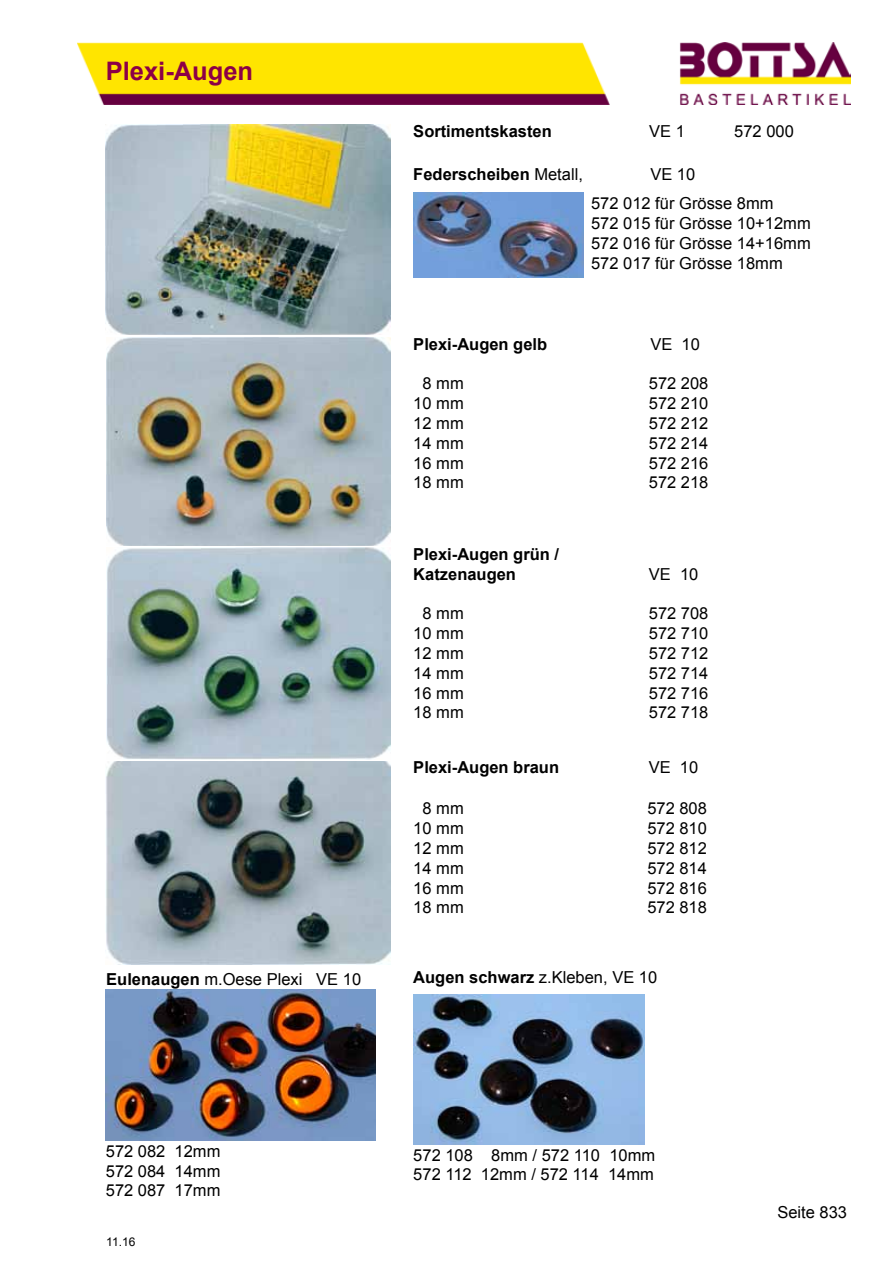
<style>
.page{position:relative;width:893px;height:1263px;background:#fff}
.page>*{position:absolute;margin:0;border:0;box-sizing:border-box;transform-origin:0 0}
.t1{font:700 25.5px "Arial";color:#8c0047}
.Artikeltext{font:16.5px "Arial";color:#000}
.Artikeltext-2{font:700 16.5px "Arial";color:#000}
.t2{font:12px "Arial";color:#000}
.s1{font-weight:700}
.s2{font-weight:400}
</style>
<div class="page">
<img style="left:106px;top:125px;width:284px;height:210px">
<img style="left:106px;top:338px;width:285px;height:208px">
<img style="left:106px;top:548px;width:285px;height:211px">
<img style="left:106px;top:761px;width:284px;height:204px">
<img style="left:413px;top:192px;width:170px;height:86px">
<img style="left:106px;top:990px;width:269px;height:150px">
<img style="left:413px;top:994px;width:232px;height:150px">
<img style="left:78px;top:43px;width:772px;height:61px">
<p class="t1" style="left:106px;top:54px;width:149px">Plexi-Augen</p>
<p class="Artikeltext" style="left:106px;top:969px;width:256px"><span class="s1">Eulenaugen</span> m.Oese Plexi VE 10</p>
<p class="Artikeltext-2" style="left:413px;top:120px;width:140px">Sortimentskasten</p>
<p class="Artikeltext" style="left:649px;top:120px;width:37px">VE 1</p>
<p class="Artikeltext" style="left:734px;top:120px;width:61px">572 000</p>
<p class="Artikeltext-2" style="left:413px;top:163px;width:171px">Federscheiben <span class="s2">Metall,</span></p>
<p class="Artikeltext" style="left:650px;top:163px;width:46px">VE 10</p>
<p class="Artikeltext" style="left:591px;top:193px;width:184px">572 012 für Grösse 8mm</p>
<p class="Artikeltext" style="left:591px;top:213px;width:221px">572 015 für Grösse 10+12mm</p>
<p class="Artikeltext" style="left:591px;top:232px;width:221px">572 016 für Grösse 14+16mm</p>
<p class="Artikeltext" style="left:591px;top:252px;width:193px">572 017 für Grösse 18mm</p>
<p class="Artikeltext-2" style="left:413px;top:333px;width:135px">Plexi-Augen gelb</p>
<p class="Artikeltext" style="left:650px;top:333px;width:51px">VE 10</p>
<p class="Artikeltext" style="left:422px;top:373px;width:43px">8 mm</p>
<p class="Artikeltext" style="left:649px;top:373px;width:61px">572 208</p>
<p class="Artikeltext" style="left:413px;top:393px;width:52px">10 mm</p>
<p class="Artikeltext" style="left:649px;top:393px;width:61px">572 210</p>
<p class="Artikeltext" style="left:413px;top:412px;width:52px">12 mm</p>
<p class="Artikeltext" style="left:649px;top:412px;width:61px">572 212</p>
<p class="Artikeltext" style="left:413px;top:432px;width:52px">14 mm</p>
<p class="Artikeltext" style="left:649px;top:432px;width:61px">572 214</p>
<p class="Artikeltext" style="left:413px;top:452px;width:52px">16 mm</p>
<p class="Artikeltext" style="left:649px;top:452px;width:61px">572 216</p>
<p class="Artikeltext" style="left:413px;top:472px;width:52px">18 mm</p>
<p class="Artikeltext" style="left:649px;top:472px;width:61px">572 218</p>
<p class="Artikeltext-2" style="left:413px;top:543px;width:147px">Plexi-Augen grün /</p>
<p class="Artikeltext-2" style="left:413px;top:563px;width:104px">Katzenaugen</p>
<p class="Artikeltext" style="left:649px;top:563px;width:51px">VE 10</p>
<p class="Artikeltext" style="left:422px;top:603px;width:43px">8 mm</p>
<p class="Artikeltext" style="left:649px;top:603px;width:61px">572 708</p>
<p class="Artikeltext" style="left:413px;top:622px;width:52px">10 mm</p>
<p class="Artikeltext" style="left:649px;top:622px;width:61px">572 710</p>
<p class="Artikeltext" style="left:413px;top:642px;width:52px">12 mm</p>
<p class="Artikeltext" style="left:649px;top:642px;width:61px">572 712</p>
<p class="Artikeltext" style="left:413px;top:662px;width:52px">14 mm</p>
<p class="Artikeltext" style="left:649px;top:662px;width:61px">572 714</p>
<p class="Artikeltext" style="left:413px;top:682px;width:52px">16 mm</p>
<p class="Artikeltext" style="left:649px;top:682px;width:61px">572 716</p>
<p class="Artikeltext" style="left:413px;top:702px;width:52px">18 mm</p>
<p class="Artikeltext" style="left:649px;top:702px;width:61px">572 718</p>
<p class="Artikeltext-2" style="left:413px;top:756px;width:147px">Plexi-Augen braun</p>
<p class="Artikeltext" style="left:649px;top:756px;width:51px">VE 10</p>
<p class="Artikeltext" style="left:422px;top:798px;width:43px">8 mm</p>
<p class="Artikeltext" style="left:647px;top:798px;width:61px">572 808</p>
<p class="Artikeltext" style="left:413px;top:818px;width:52px">10 mm</p>
<p class="Artikeltext" style="left:647px;top:818px;width:61px">572 810</p>
<p class="Artikeltext" style="left:413px;top:837px;width:52px">12 mm</p>
<p class="Artikeltext" style="left:647px;top:837px;width:61px">572 812</p>
<p class="Artikeltext" style="left:413px;top:857px;width:52px">14 mm</p>
<p class="Artikeltext" style="left:647px;top:857px;width:61px">572 814</p>
<p class="Artikeltext" style="left:413px;top:877px;width:52px">16 mm</p>
<p class="Artikeltext" style="left:647px;top:877px;width:61px">572 816</p>
<p class="Artikeltext" style="left:413px;top:897px;width:52px">18 mm</p>
<p class="Artikeltext" style="left:647px;top:897px;width:61px">572 818</p>
<p class="Artikeltext" style="left:413px;top:966px;width:245px"><span class="s1">Augen schwarz</span> z.Kleben, VE 10</p>
<p class="Artikeltext" style="left:106px;top:1140px;width:116px">572 082 12mm</p>
<p class="Artikeltext" style="left:106px;top:1160px;width:116px">572 084 14mm</p>
<p class="Artikeltext" style="left:106px;top:1180px;width:116px">572 087 17mm</p>
<p class="t2" style="left:106px;top:1234px;width:31px">11.16</p>
<p class="Artikeltext" style="left:413px;top:1144px;width:243px">572 108 8mm / 572 110 10mm</p>
<p class="Artikeltext" style="left:413px;top:1164px;width:242px">572 112 12mm / 572 114 14mm</p>
<p class="Artikeltext" style="left:777px;top:1202px;width:71px">Seite 833</p>
</div>
